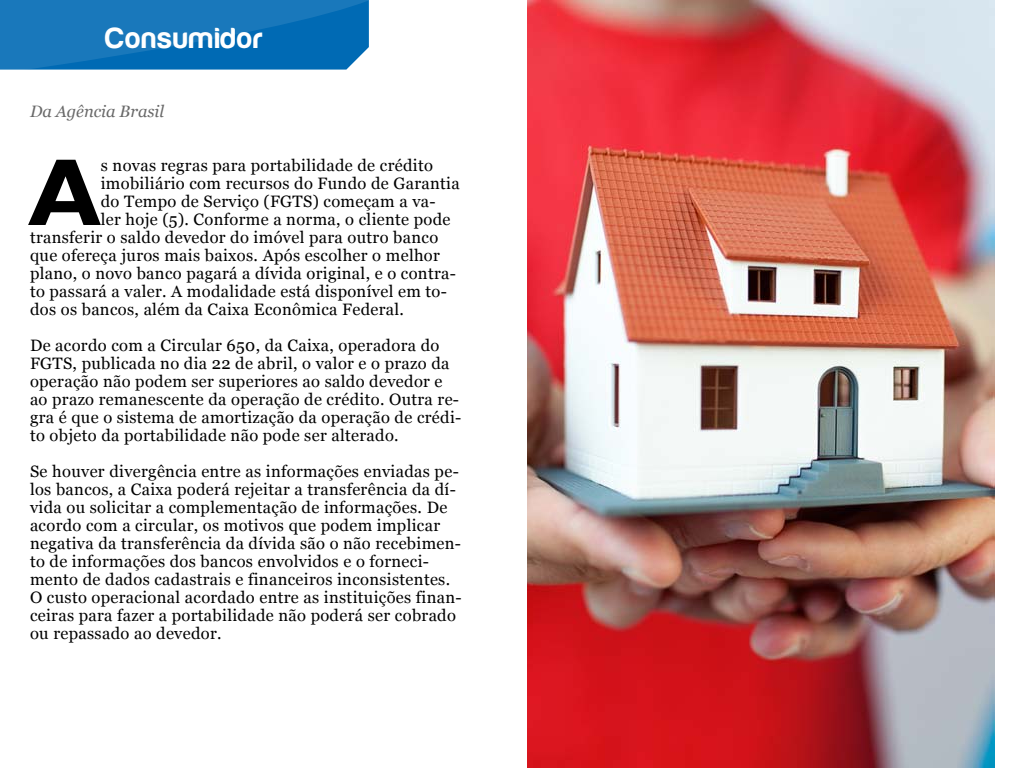
<style>
.page{position:relative;width:1024px;height:768px;background:#fff}
.page>*{position:absolute;margin:0;border:0;box-sizing:border-box;transform-origin:0 0}
.t1{font:700 95.6px "Humanist 521 BT";color:#000}
.t2{font:30px "Harabara";color:#fff}
.t3{font:16.5px/18px "Georgia";letter-spacing:.02em;color:#000}
.t4{font:italic 16.5px "Georgia";color:#696969}
</style>
<div class="page">
<img style="left:527px;top:0;width:467px;height:768px">
<svg style="left:0;top:0;width:369px;height:70px;background:#1274b9"></svg>
<h2 class="t2" style="left:105px;top:22px;width:159px">Consumidor</h2>
<p class="t4" style="left:30px;top:99px;width:136px">Da Agência Brasil</p>
<h1 class="t1" style="left:30px;top:133px;width:70px">A</h1>
<p class="t3" style="left:101px;top:156px;width:334px">s novas regras para portabilidade de crédito</p>
<p class="t3" style="left:101px;top:174px;width:360px">imobiliário com recursos do Fundo de Garantia</p>
<p class="t3" style="left:101px;top:192px;width:336px">do Tempo de Serviço (FGTS) começam a va-</p>
<p class="t3" style="left:101px;top:210px;width:351px">ler hoje (5). Conforme a norma, o cliente pode</p>
<p class="t3" style="left:30px;top:228px;width:410px">transferir o saldo devedor do imóvel para outro banco</p>
<p class="t3" style="left:30px;top:246px;width:411px">que ofereça juros mais baixos. Após escolher o melhor</p>
<p class="t3" style="left:30px;top:264px;width:427px">plano, o novo banco pagará a dívida original, e o contra-</p>
<p class="t3" style="left:30px;top:282px;width:418px">to passará a valer. A modalidade está disponível em to-</p>
<p class="t3" style="left:30px;top:300px;width:376px">dos os bancos, além da Caixa Econômica Federal.</p>
<p class="t3" style="left:30px;top:336px;width:433px">De acordo com a Circular 650, da Caixa, operadora do FGTS, publicada no dia 22 de abril, o valor e o prazo da operação não podem ser superiores ao saldo devedor e ao prazo remanescente da operação de crédito. Outra re&shy;gra é que o sistema de amortização da operação de crédi&shy;to objeto da portabilidade não pode ser alterado.</p>
<p class="t3" style="left:30px;top:462px;width:433px">Se houver divergência entre as informações enviadas pe&shy;los bancos, a Caixa poderá rejeitar a transferência da dí&shy;vida ou solicitar a complementação de informações. De acordo com a circular, os motivos que podem implicar negativa da transferência da dívida são o não recebimen&shy;to de informações dos bancos envolvidos e o forneci&shy;mento de dados cadastrais e financeiros inconsistentes.<br>O custo operacional acordado entre as instituições finan&shy;ceiras para fazer a portabilidade não poderá ser cobrado ou repassado ao devedor.</p>
</div>
